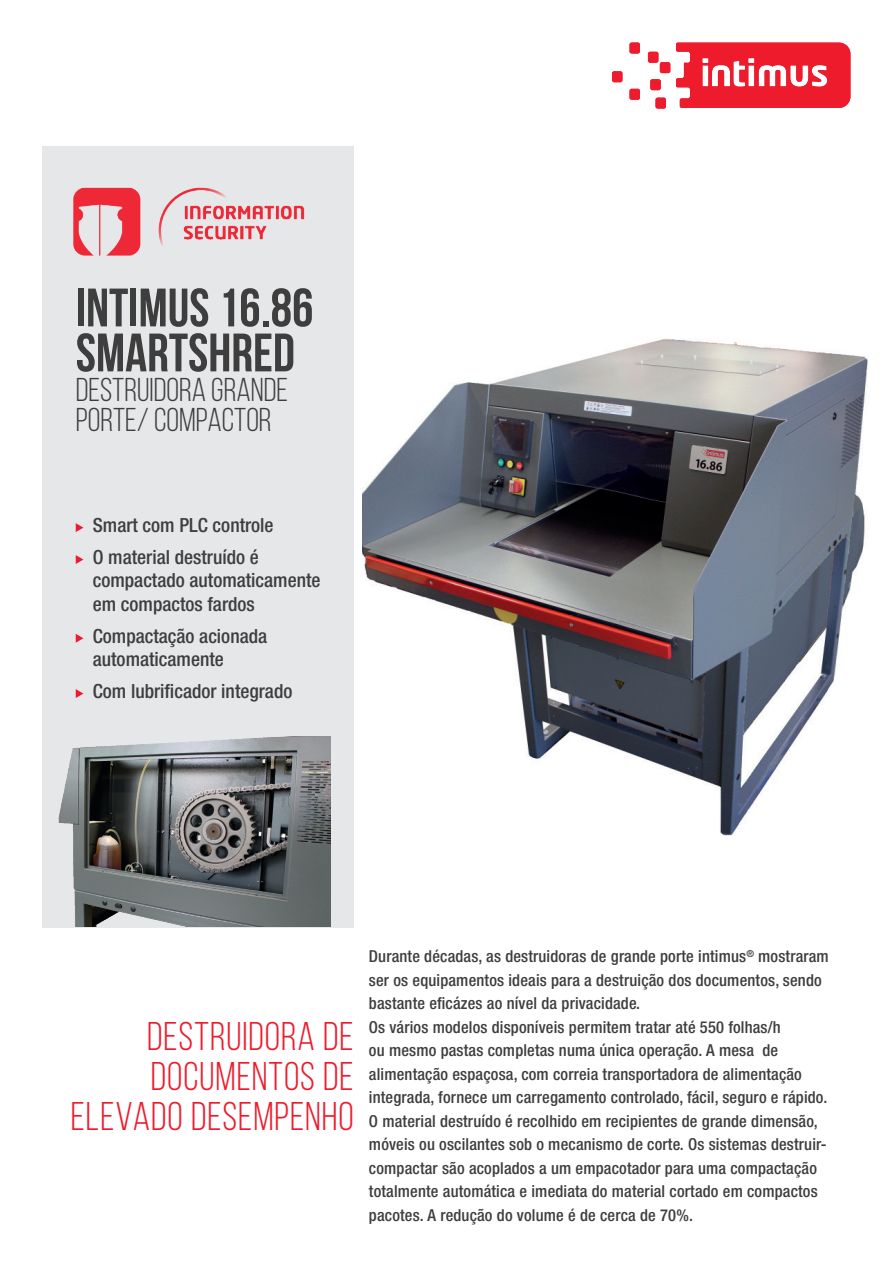
<style>
.page{position:relative;width:893px;height:1263px;background:#fff}
.page>*{position:absolute;margin:0;border:0;box-sizing:border-box;transform-origin:0 0}
.t1{font:700 54px/45px "Bebas Neue";color:#3e3e3f}
.t2{font:40.05px/40px "Bebas Neue";letter-spacing:.025em;color:#ee1b2c;text-align:right}
.t3{font:33px/30px "Bebas Neue";color:#3e3e3f}
.t4{font:500 condensed 19.5px/23.4px "Helvetica Neue LT Std";color:#3e3e3f}
.t5{font:500 condensed 16.5px/23.5px "Helvetica Neue LT Std";letter-spacing:.01em;color:#3e3e3f}
</style>
<div class="page">
<div style="left:43px;top:146px;width:311px;height:782px;background:#e6e7e9"></div>
<img style="left:73px;top:187px;width:232px;height:69px">
<img style="left:58px;top:737px;width:272px;height:189px">
<img style="left:362px;top:339px;width:506px;height:497px">
<svg style="left:76px;top:523px;width:7px;height:9px"></svg>
<svg style="left:76px;top:555px;width:7px;height:9px"></svg>
<svg style="left:76px;top:634px;width:7px;height:9px"></svg>
<svg style="left:76px;top:689px;width:7px;height:9px"></svg>
<svg style="left:612px;top:43px;width:238px;height:66px"></svg>
<h1 class="t1" style="left:76px;top:285px;width:239px">INTIMUS 16.86<br>SMARTSHRED</h1>
<h3 class="t3" style="left:76px;top:375px;width:214px">DESTRUIDORA GRANDE<br>PORTE/ COMPACTOR</h3>
<p class="t4" style="left:93px;top:509px;width:182px;line-height:32px">Smart com PLC controle<br>O material destruído é</p>
<p class="t4" style="left:93px;top:568px;width:229px">compactado automaticamente em compactos fardos</p>
<p class="t4" style="left:93px;top:624px;width:176px">Compactação acionada automaticamente</p>
<p class="t4" style="left:93px;top:679px;width:201px">Com lubrificador integrado</p>
<h2 class="t2" style="left:71px;top:1016px;width:284px">DESTRUIDORA DE<br>DOCUMENTOS DE<br>ELEVADO DESEMPENHO</h2>
<p class="t5" style="left:369px;top:944px;width:461px">Durante décadas, as destruidoras de grande porte intimus<sup>®</sup> mostraram ser os equipamentos ideais para a destruição dos documentos, sendo bastante eficázes ao nível da privacidade.<br>Os vários modelos disponíveis permitem tratar até 550 folhas/h<br>ou mesmo pastas completas numa única operação. A mesa de alimentação espaçosa, com correia transportadora de alimentação integrada, fornece um carregamento controlado, fácil, seguro e rápido.<br>O material destruído é recolhido em recipientes de grande dimensão, móveis ou oscilantes sob o mecanismo de corte. Os sistemas destruir&shy;compactar são acoplados a um empacotador para uma compactação totalmente automática e imediata do material cortado em compactos pacotes. A redução do volume é de cerca de 70%.</p>
</div>
